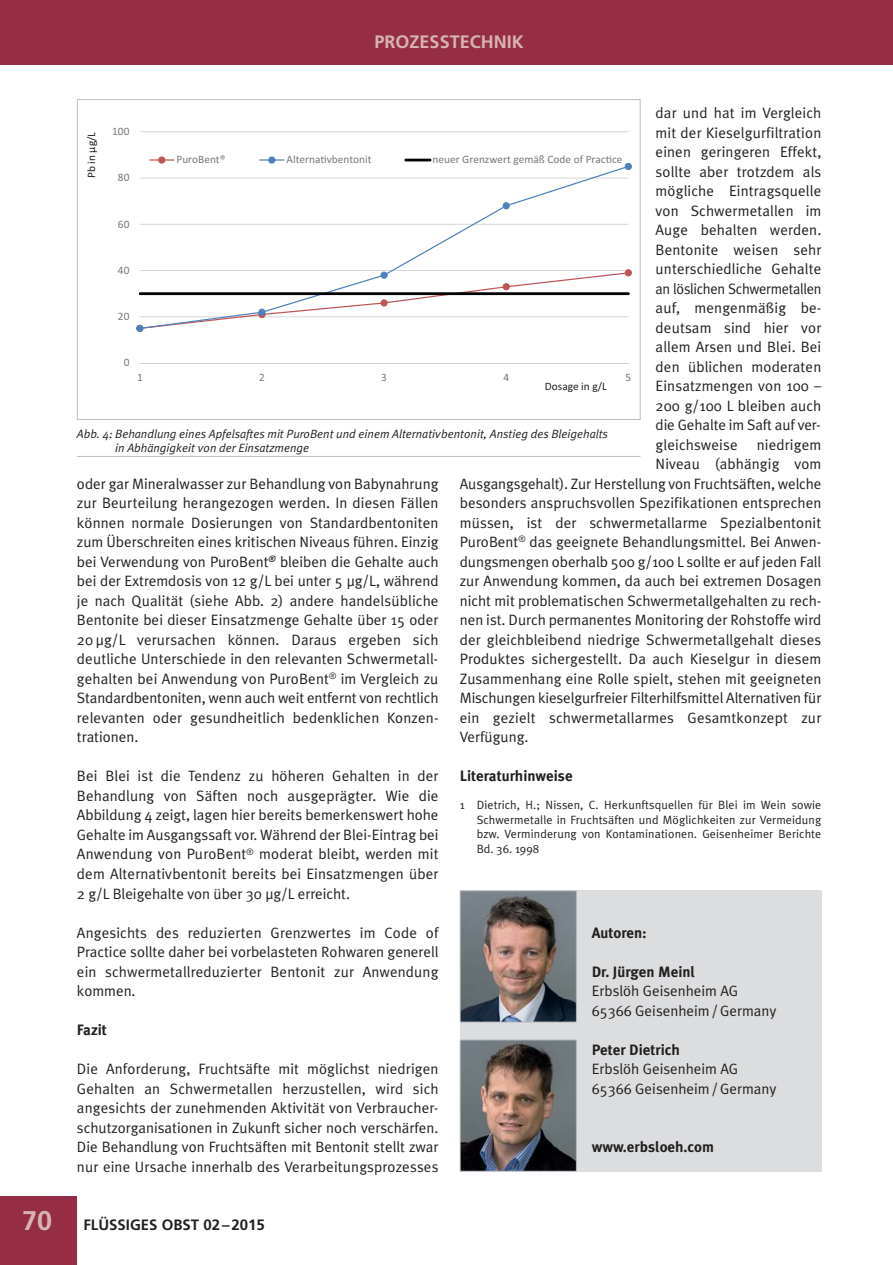
<style>
.page{position:relative;width:893px;height:1265px;background:#fff}
.page>*{position:absolute;margin:0;border:0;box-sizing:border-box;transform-origin:0 0}
.t1{font:700 18px "Frutiger";color:#d7b4b0}
.t2{font:15px/19.5px "Meta Plus Normal";color:#231f20;text-align:justify}
.t3{font:700 15px "Meta Plus";color:#231f20}
.t4{font:700 15px "Frutiger";color:#231f20}
.t5{font:12px/14.4px "Meta Plus Normal";letter-spacing:.01em;color:#231f20;text-align:justify}
.t6{font:italic 12px/13.5px "Meta Plus Normal";color:#231f20}
.t7{font:11.25px "Calibri";color:#77787b}
.t8{font:11.25px "Calibri";color:#231f20}
.s1{font-family:"Meta Plus";font-weight:700}
.s2{font-size:27px;color:#d7b4b0}
</style>
<div class="page">
<div style="left:0;top:0;width:893px;height:65px;background:#952e45"></div>
<div style="left:0;top:1196px;width:77px;height:68px;background:#952e45"></div>
<div style="left:460px;top:890px;width:361px;height:281px;background:#dcddde"></div>
<hr style="left:140px;top:131px;width:488px;height:1px;background:#d0d2d1">
<hr style="left:140px;top:362px;width:488px;height:1px;background:#d0d2d1">
<svg style="left:140px;top:167px;width:489px;height:102px"></svg>
<svg style="left:502px;top:202px;width:8px;height:7px"></svg>
<svg style="left:624px;top:163px;width:8px;height:7px"></svg>
<svg style="left:136px;top:269px;width:496px;height:63px"></svg>
<hr style="left:149px;top:159px;width:25px;height:2px;background:#bd5655">
<svg style="left:158px;top:156px;width:7px;height:8px"></svg>
<hr style="left:259px;top:159px;width:25px;height:2px;background:#4f82bc">
<svg style="left:268px;top:156px;width:7px;height:8px"></svg>
<hr style="left:404px;top:159px;width:27px;height:2px;background:#000">
<hr style="left:77px;top:456px;width:563px;height:1px;background:#bbbdc0">
<img style="left:462px;top:892px;width:113px;height:128px">
<div style="left:460px;top:890px;width:117px;height:132px;border:1px solid #bbbdc0"></div>
<img style="left:462px;top:1041px;width:113px;height:128px">
<div style="left:460px;top:1039px;width:117px;height:132px;border:1px solid #bbbdc0"></div>
<p class="t1" style="left:374px;top:33px;width:151px">PROZESSTECHNIK</p>
<p class="t2" style="left:655px;top:105px;width:167px">dar und hat im Vergleich mit der Kieselgurfiltration einen geringeren Effekt, sollte aber trotzdem als mögliche Eintragsquelle von Schwermetallen im Auge behalten werden.<br>Bentonite weisen sehr unterschiedliche Gehalte an löslichen Schwermetallen auf, mengenmäßig be&shy;deutsam sind hier vor allem Arsen und Blei. Bei den üblichen moderaten Einsatzmengen von 100 – 200 g/100 L bleiben auch die Gehalte im Saft auf ver&shy;gleichsweise</p>
<p class="t7" style="left:112px;top:127px;width:19px">100</p>
<p class="t8" style="left:88px;top:178px;width:48px;rotate:-90deg">Pb in μg/L</p>
<p class="t7" style="left:176px;top:156px;width:51px">PuroBent®</p>
<p class="t7" style="left:286px;top:156px;width:87px">Alterna-vbentonit</p>
<p class="t7" style="left:432px;top:156px;width:191px">neuer Grenzwert gemäß Code of Prac-ce</p>
<p class="t7" style="left:118px;top:174px;width:13px">80</p>
<p class="t7" style="left:118px;top:220px;width:13px">60</p>
<p class="t7" style="left:118px;top:266px;width:13px">40</p>
<p class="t7" style="left:118px;top:312px;width:13px">20</p>
<p class="t7" style="left:124px;top:359px;width:7px">0</p>
<p class="t7" style="left:137px;top:373px;width:7px">1</p>
<p class="t7" style="left:259px;top:373px;width:7px">2</p>
<p class="t7" style="left:381px;top:373px;width:7px">3</p>
<p class="t7" style="left:503px;top:373px;width:7px">4</p>
<p class="t7" style="left:625px;top:373px;width:7px">5</p>
<p class="t8" style="left:545px;top:382px;width:63px">Dosage in g/L</p>
<p class="t6" style="left:115px;top:428px;width:494px;text-indent:-38px">Abb. 4: Behandlung eines Apfelsaftes mit PuroBent und einem Alternativbentonit, Anstieg des Bleigehalts in Abhängigkeit von der Einsatzmenge</p>
<p class="t2" style="left:756px;top:436px;width:66px">niedrigem</p>
<p class="t2" style="left:655px;top:456px;width:167px">Niveau (abhängig vom</p>
<p class="t2" style="left:460px;top:475px;width:363px">Ausgangsgehalt). Zur Herstellung von Fruchtsäften, welche</p>
<p class="t2" style="left:460px;top:495px;width:363px">besonders anspruchsvollen Spezifikationen entsprechen</p>
<p class="t2" style="left:460px;top:514px;width:363px">müssen, ist der schwermetallarme Spezialbentonit</p>
<p class="t2" style="left:460px;top:534px;width:363px">PuroBent<sup>®</sup> das geeignete Behandlungsmittel. Bei Anwen-</p>
<p class="t2" style="left:460px;top:553px;width:363px">dungsmengen oberhalb 500 g/100 L sollte er auf jeden Fall</p>
<p class="t2" style="left:460px;top:573px;width:363px">zur Anwendung kommen, da auch bei extremen Dosagen</p>
<p class="t2" style="left:460px;top:592px;width:363px">nicht mit problematischen Schwermetallgehalten zu rech-</p>
<p class="t2" style="left:460px;top:612px;width:363px">nen ist. Durch permanentes Monitoring der Rohstoffe wird</p>
<p class="t2" style="left:460px;top:631px;width:363px">der gleichbleibend niedrige Schwermetallgehalt dieses</p>
<p class="t2" style="left:460px;top:651px;width:363px">Produktes sichergestellt. Da auch Kieselgur in diesem</p>
<p class="t2" style="left:460px;top:670px;width:363px">Zusammenhang eine Rolle spielt, stehen mit geeigneten</p>
<p class="t2" style="left:460px;top:690px;width:363px">Mischungen kieselgurfreier Filterhilfsmittel Alternativen für</p>
<p class="t2" style="left:460px;top:709px;width:363px">ein gezielt schwermetallarmes Gesamtkonzept zur</p>
<p class="t2" style="left:460px;top:729px;width:70px">Verfügung.</p>
<p class="t3" style="left:460px;top:769px;width:114px">Literaturhinweise</p>
<p class="t5" style="left:477px;top:799px;width:346px;text-indent:-17px">1 Dietrich, H.; Nissen, C. Herkunftsquellen für Blei im Wein sowie Schwermetalle in Fruchtsäften und Möglichkeiten zur Vermeidung bzw. Verminderung von Kontaminationen. Geisenheimer Berichte Bd. 36. 1998</p>
<p class="t2" style="left:77px;top:475px;width:363px">oder gar Mineralwasser zur Behandlung von Babynahrung zur Beurteilung herangezogen werden. In diesen Fällen können normale Dosierungen von Standardbentoniten zum Überschreiten eines kritischen Niveaus führen. Einzig bei Verwendung von PuroBent<sup>®</sup> bleiben die Gehalte auch bei der Extremdosis von 12 g/L bei unter 5 μg/L, während je nach Qualität (siehe Abb. 2) andere handelsübliche Bentonite bei dieser Einsatzmenge Gehalte über 15 oder 20 μg/L verursachen können. Daraus ergeben sich deutliche Unterschiede in den relevanten Schwermetall&shy;gehalten bei Anwendung von PuroBent<sup>®</sup> im Vergleich zu Standardbentoniten, wenn auch weit entfernt von rechtlich relevanten oder gesundheitlich bedenklichen Konzen&shy;trationen.</p>
<p class="t2" style="left:77px;top:768px;width:363px">Bei Blei ist die Tendenz zu höheren Gehalten in der Behandlung von Säften noch ausgeprägter. Wie die Abbildung 4 zeigt, lagen hier bereits bemerkenswert hohe Gehalte im Ausgangssaft vor. Während der Blei-Eintrag bei Anwendung von PuroBent<sup>®</sup> moderat bleibt, werden mit dem Alternativbentonit bereits bei Einsatzmengen über 2 g/L Bleigehalte von über 30 μg/L erreicht.</p>
<p class="t2" style="left:77px;top:924px;width:363px">Angesichts des reduzierten Grenzwertes im Code of Practice sollte daher bei vorbelasteten Rohwaren generell ein schwermetallreduzierter Bentonit zur Anwendung kommen.</p>
<p class="t3" style="left:77px;top:1022px;width:32px">Fazit</p>
<p class="t2" style="left:77px;top:1060px;width:363px">Die Anforderung, Fruchtsäfte mit möglichst niedrigen Gehalten an Schwermetallen herzustellen, wird sich angesichts der zunehmenden Aktivität von Verbraucher&shy;schutzorganisationen in Zukunft sicher noch verschärfen.<br>Die Behandlung von Fruchtsäften mit Bentonit stellt zwar nur eine Ursache innerhalb des Verarbeitungsprozesses</p>
<p class="t3" style="left:592px;top:925px;width:57px">Autoren:</p>
<p class="t2" style="left:592px;top:963px;width:186px;text-align:left"><span class="s1">Dr. Jürgen Meinl<br></span>Erbslöh Geisenheim AG<br>65366 Geisenheim / Germany</p>
<p class="t2" style="left:592px;top:1041px;width:186px;text-align:left"><span class="s1">Peter Dietrich<br></span>Erbslöh Geisenheim AG<br>65366 Geisenheim / Germany</p>
<p class="t3" style="left:592px;top:1139px;width:124px">www.erbsloeh.com</p>
<p class="t4" style="left:22px;top:1217px;width:244px"><span class="s2">70</span> FLÜSSIGES OBST 02–2015</p>
</div>
